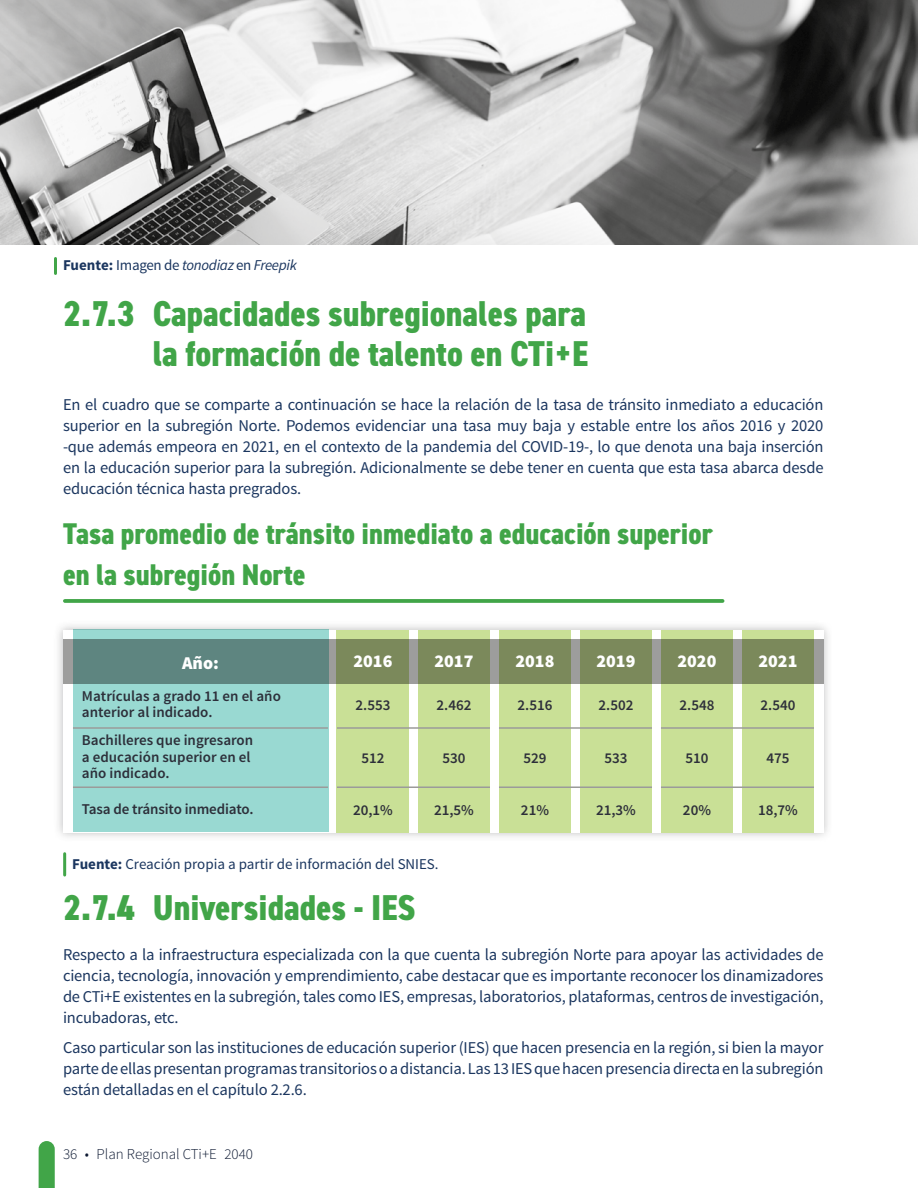
<style>
.page{position:relative;width:918px;height:1188px;background:#fff}
.page>*{position:absolute;margin:0;border:0;box-sizing:border-box;transform-origin:0 0}
.t1{font:800 condensed 36px/40.5px "DIN2014";color:#41a548;text-align:right}
.t2{font:800 condensed 30px/40.5px "DIN2014";color:#41a548}
.t3{font:900 18px "Source Sans Pro";color:#fff}
.t4{font:16.5px/21px "Source Sans Pro";letter-spacing:-.01em;color:#1b365f;text-align:justify}
.t5{font:600 15px/16.5px "Source Sans Pro";color:#2d2f3a}
.t6{font:15px "Source Sans Pro";color:#1b365f}
.t7{font:italic 15px "Source Sans Pro";letter-spacing:-.02em;color:#1b365f}
.t8{font:300 15px "Source Sans Pro";color:#0d1932}
.s1{font-weight:700;font-style:normal}
.s2{font-style:normal}
.s3{font-weight:700}
</style>
<div class="page">
<svg style="left:65px;top:599px;width:658px;height:4px;background:#4aa951"></svg>
<div style="left:53px;top:620px;width:780px;height:222px;background:#404142;opacity:.34"></div>
<div style="left:63px;top:630px;width:761px;height:202px;background:#fff"></div>
<div style="left:73px;top:630px;width:255px;height:202px;background:#99d9d2"></div>
<div style="left:337px;top:630px;width:72px;height:202px;background:#c9e096"></div>
<div style="left:418px;top:630px;width:72px;height:202px;background:#c9e096"></div>
<div style="left:499px;top:630px;width:72px;height:202px;background:#c9e096"></div>
<div style="left:580px;top:630px;width:72px;height:202px;background:#c9e096"></div>
<div style="left:661px;top:630px;width:72px;height:202px;background:#c9e096"></div>
<div style="left:742px;top:630px;width:72px;height:202px;background:#c9e096"></div>
<svg style="left:63px;top:639px;width:761px;height:45px;background:#74896d"></svg>
<hr style="left:63px;top:854px;width:3px;height:21px;background:#41a548">
<img style="left:0;top:0;width:918px;height:245px">
<hr style="left:54px;top:258px;width:3px;height:15px;background:#41a548">
<svg style="left:39px;top:1141px;width:16px;height:47px"></svg>
<hr style="left:73px;top:727px;width:255px;height:2px;background:#9b9b9a">
<hr style="left:73px;top:786px;width:255px;height:2px;background:#9b9b9a">
<hr style="left:337px;top:727px;width:72px;height:2px;background:#9b9b9a">
<svg style="left:409px;top:727px;width:9px;height:2px"></svg>
<hr style="left:337px;top:786px;width:72px;height:2px;background:#9b9b9a">
<svg style="left:409px;top:786px;width:9px;height:2px"></svg>
<hr style="left:499px;top:727px;width:72px;height:2px;background:#9b9b9a">
<svg style="left:571px;top:727px;width:9px;height:2px"></svg>
<hr style="left:499px;top:786px;width:72px;height:2px;background:#9b9b9a">
<svg style="left:571px;top:786px;width:9px;height:2px"></svg>
<hr style="left:661px;top:727px;width:72px;height:2px;background:#9b9b9a">
<svg style="left:733px;top:727px;width:9px;height:2px"></svg>
<hr style="left:661px;top:786px;width:72px;height:2px;background:#9b9b9a">
<svg style="left:733px;top:786px;width:9px;height:2px"></svg>
<hr style="left:418px;top:727px;width:72px;height:2px;background:#9b9b9a">
<hr style="left:418px;top:786px;width:72px;height:2px;background:#9b9b9a">
<hr style="left:580px;top:727px;width:72px;height:2px;background:#9b9b9a">
<hr style="left:580px;top:786px;width:72px;height:2px;background:#9b9b9a">
<hr style="left:742px;top:727px;width:72px;height:2px;background:#9b9b9a">
<hr style="left:742px;top:786px;width:72px;height:2px;background:#9b9b9a">
<p class="t7" style="left:63px;top:256px;width:236px"><span class="s1">Fuente:</span> <span class="s2">Imagen de</span> tonodiaz <span class="s2">en</span> Freepik</p>
<h1 class="t1" style="left:63px;top:293px;width:527px">2.7.3 Capacidades subregionales para la formación de talento en CTi+E</h1>
<p class="t4" style="left:63px;top:394px;width:762px">En el cuadro que se comparte a continuación se hace la relación de la tasa de tránsito inmediato a educación superior en la subregión Norte. Podemos evidenciar una tasa muy baja y estable entre los años 2016 y 2020 -que además empeora en 2021, en el contexto de la pandemia del COVID-19-, lo que denota una baja inserción en la educación superior para la subregión. Adicionalmente se debe tener en cuenta que esta tasa abarca desde educación técnica hasta pregrados.</p>
<h2 class="t2" style="left:63px;top:514px;width:651px">Tasa promedio de tránsito inmediato a educación superior en la subregión Norte</h2>
<p class="t3" style="left:182px;top:651px;width:38px">Año:</p>
<p class="t3" style="left:354px;top:649px;width:40px">2016</p>
<p class="t3" style="left:435px;top:649px;width:40px">2017</p>
<p class="t3" style="left:516px;top:649px;width:40px">2018</p>
<p class="t3" style="left:597px;top:649px;width:40px">2019</p>
<p class="t3" style="left:678px;top:649px;width:40px">2020</p>
<p class="t3" style="left:759px;top:649px;width:40px">2021</p>
<p class="t5" style="left:82px;top:688px;width:200px">Matrículas a grado 11 en el año anterior al indicado.</p>
<p class="t5" style="left:356px;top:698px;width:36px">2.553</p>
<p class="t5" style="left:437px;top:698px;width:36px">2.462</p>
<p class="t5" style="left:518px;top:698px;width:36px">2.516</p>
<p class="t5" style="left:599px;top:698px;width:36px">2.502</p>
<p class="t5" style="left:680px;top:698px;width:36px">2.548</p>
<p class="t5" style="left:761px;top:698px;width:36px">2.540</p>
<p class="t5" style="left:82px;top:732px;width:173px">Bachilleres que ingresaron a educación superior en el año indicado.</p>
<p class="t5" style="left:361px;top:750px;width:25px">512</p>
<p class="t5" style="left:442px;top:750px;width:25px">530</p>
<p class="t5" style="left:523px;top:750px;width:25px">529</p>
<p class="t5" style="left:604px;top:750px;width:25px">533</p>
<p class="t5" style="left:685px;top:750px;width:25px">510</p>
<p class="t5" style="left:766px;top:750px;width:25px">475</p>
<p class="t5" style="left:82px;top:801px;width:173px">Tasa de tránsito inmediato.</p>
<p class="t5" style="left:353px;top:802px;width:41px">20,1%</p>
<p class="t5" style="left:434px;top:802px;width:41px">21,5%</p>
<p class="t5" style="left:521px;top:802px;width:30px">21%</p>
<p class="t5" style="left:596px;top:802px;width:41px">21,3%</p>
<p class="t5" style="left:683px;top:802px;width:30px">20%</p>
<p class="t5" style="left:758px;top:802px;width:41px">18,7%</p>
<p class="t6" style="left:72px;top:855px;width:368px"><span class="s3">Fuente:</span> Creación propia a partir de información del SNIES.</p>
<h1 class="t1" style="left:63px;top:887px;width:354px">2.7.4 Universidades - IES</h1>
<p class="t4" style="left:63px;top:944px;width:762px">Respecto a la infraestructura especializada con la que cuenta la subregión Norte para apoyar las actividades de ciencia, tecnología, innovación y emprendimiento, cabe destacar que es importante reconocer los dinamizadores de CTi+E existentes en la subregión, tales como IES, empresas, laboratorios, plataformas, centros de investigación, incubadoras, etc.</p>
<p class="t4" style="left:63px;top:1037px;width:762px">Caso particular son las instituciones de educación superior (IES) que hacen presencia en la región, si bien la mayor parte de ellas presentan programas transitorios o a distancia. Las 13 IES que hacen presencia directa en la subregión están detalladas en el capítulo 2.2.6.</p>
<p class="t8" style="left:63px;top:1145px;width:192px">36 • Plan Regional CTi+E 2040</p>
</div>
